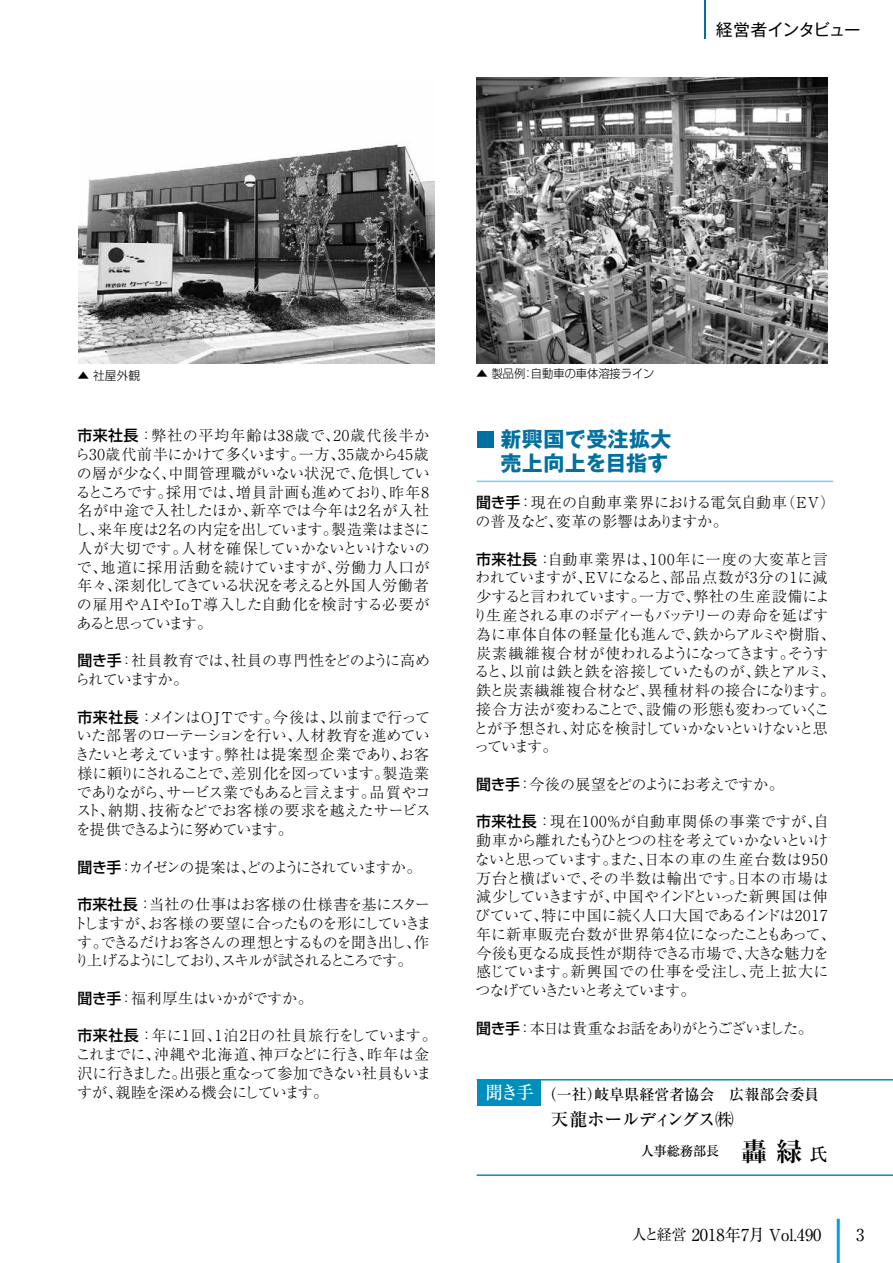
<style>
.page{position:relative;width:893px;height:1263px;background:#fff}
.page>*{position:absolute;margin:0;border:0;box-sizing:border-box;transform-origin:0 0}
.t1{font:700 21px/24px "Gothic MB101 Pr 5";letter-spacing:.02em;color:#0070a1}
.t2{font:500 18px "Ryumin Pr 5";letter-spacing:-.05em;color:#000}
.t3{font:500 18px "Ryumin Pr 5";color:#fff}
.t4{font:16.5px "Ryumin Pr 5";color:#000}
.t5{font:16.5px "Gothic MB101 Pr 5";letter-spacing:-.05em;color:#000}
.t6{font:300 15px/18.8px "Ryumin Pr 5";letter-spacing:-.025em;color:#000}
.t7{font:300 15px/18.8px "Ryumin Pr 5";letter-spacing:-.07em;color:#000}
.t8{font:300 15px/18.8px "Ryumin Pr 5";color:#000}
.t9{font:300 15px "Ryumin Pr 5";letter-spacing:-.13em;color:#000}
.t10{font:300 15px "Ryumin Pr 5";letter-spacing:-.095em;color:#000}
.t11{font:500 15px "Ryumin Pr 5";color:#000}
.t12{font:500 13.5px "Ryumin Pr 5";letter-spacing:-.035em;color:#000}
.t13{font:300 11.7px "Shin Go Pr 5";color:#000}
.s1{font-family:"Shin Go Pr 5";font-weight:500}
.s2{font-family:"Koz Min Pr 6 N";font-weight:700;font-size:25.5px}
.s3{font-size:18px}
.s4{font-size:15px}
</style>
<div class="page">
<hr style="left:704px;top:0;width:1px;height:38px;background:#0070a1">
<hr style="left:837px;top:1219px;width:3px;height:44px;background:#00a0e9">
<div style="left:477px;top:432px;width:16px;height:16px;background:#0070a1"></div>
<hr style="left:477px;top:481px;width:356px;height:1px;background:#7ecef4">
<hr style="left:477px;top:1079px;width:416px;height:1px;background:#008fbc">
<hr style="left:477px;top:1174px;width:416px;height:2px;background:#008fbc">
<div style="left:477px;top:1080px;width:64px;height:26px;background:#008fbc"></div>
<img style="left:476px;top:77px;width:352px;height:287px">
<img style="left:78px;top:142px;width:357px;height:222px">
<p class="t5" style="left:716px;top:16px;width:146px">経営者インタビュー</p>
<p class="t13" style="left:77px;top:366px;width:64px">▲ 社屋外観</p>
<p class="t13" style="left:476px;top:364px;width:180px">▲ 製品例：自動車の車体溶接ライン</p>
<p class="t6" style="left:75px;top:425px;width:357px;text-align:justify"><span class="s1">市来社長</span>：弊社の平均年齢は38歳で、20歳代後半から30歳代前半にかけて多くいます。一方、35歳から45歳の層が少なく、中間管理職がいない状況で、危惧しているところです。採用では、増員計画も進めており、昨年8名が中途で入社したほか、新卒では今年は2名が入社し、来年度は2名の内定を出しています。製造業はまさに人が大切です。人材を確保していかないといけないので、地道に採用活動を続けていますが、労働力人口が年々、深刻化してきている状況を考えると外国人労働者の雇用やAIやIoT導入した自動化を検討する必要があると思っています。</p>
<p class="t6" style="left:75px;top:650px;width:356px"><span class="s1">聞き手</span>：社員教育では、社員の専門性をどのように高められていますか。</p>
<p class="t6" style="left:75px;top:706px;width:357px;text-align:justify"><span class="s1">市来社長</span>：メインはOJTです。今後は、以前まで行っていた部署のローテーションを行い、人材教育を進めていきたいと考えています。弊社は提案型企業であり、お客様に頼りにされることで、差別化を図っています。製造業でありながら、サービス業でもあると言えます。品質やコスト、納期、技術などでお客様の要求を越えたサービスを提供できるように努めています。</p>
<p class="t9" style="left:77px;top:855px;width:345px"><span class="s1">聞き手</span>：カイゼンの提案は、どのようにされていますか。</p>
<p class="t7" style="left:73px;top:894px;width:360px"><span class="s1">市来社長</span>：当社の仕事はお客様の仕様書を基にスタートしますが、お客様の要望に合ったものを形にしていきます。できるだけお客さんの理想とするものを聞き出し、作り上げるようにしており、スキルが試されるところです。</p>
<p class="t8" style="left:77px;top:988px;width:237px"><span class="s1">聞き手</span>：福利厚生はいかがですか。</p>
<p class="t6" style="left:76px;top:1025px;width:362px"><span class="s1">市来社長</span>：年に1回、1泊2日の社員旅行をしています。これまでに、沖縄や北海道、神戸などに行き、昨年は金沢に行きました。出張と重なって参加できない社員もいますが、親睦を深める機会にしています。</p>
<h1 class="t1" style="left:501px;top:425px;width:173px">新興国で受注拡大売上向上を目指す</h1>
<p class="t8" style="left:475px;top:492px;width:361px"><span class="s1">聞き手</span>：現在の自動車業界における電気自動車（EV）の普及など、変革の影響はありますか。</p>
<p class="t6" style="left:473px;top:549px;width:364px"><span class="s1">市来社長</span>：自動車業界は、100年に一度の大変革と言われていますが、EVになると、部品点数が3分の1に減少すると言われています。一方で、弊社の生産設備により生産される車のボディーもバッテリーの寿命を延ばす為に車体自体の軽量化も進んで、鉄からアルミや樹脂、炭素繊維複合材が使われるようになってきます。そうすると、以前は鉄と鉄を溶接していたものが、鉄とアルミ、鉄と炭素繊維複合材など、異種材料の接合になります。接合方法が変わることで、設備の形態も変わっていくことが予想され、対応を検討していかないといけないと思っています。</p>
<p class="t6" style="left:476px;top:774px;width:309px"><span class="s1">聞き手</span>：今後の展望をどのようにお考えですか。</p>
<p class="t6" style="left:475px;top:811px;width:362px"><span class="s1">市来社長</span>：現在100%が自動車関係の事業ですが、自動車から離れたもうひとつの柱を考えていかないといけないと思っています。また、日本の車の生産台数は950万台と横ばいで、その半数は輸出です。日本の市場は減少していきますが、中国やインドといった新興国は伸びていて、特に中国に続く人口大国であるインドは2017年に新車販売台数が世界第4位になったこともあって、今後も更なる成長性が期待できる市場で、大きな魅力を感じています。新興国での仕事を受注し、売上拡大につなげていきたいと考えています。</p>
<p class="t10" style="left:476px;top:1016px;width:338px"><span class="s1">聞き手</span>：本日は貴重なお話をありがとうございました。</p>
<p class="t3" style="left:485px;top:1078px;width:51px">聞き手</p>
<p class="t11" style="left:542px;top:1082px;width:279px">（一社）岐阜県経営者協会　広報部会委員</p>
<p class="t2" style="left:551px;top:1105px;width:184px">天龍ホールディングス㈱</p>
<p class="t12" style="left:640px;top:1140px;width:189px">人事総務部長 <span class="s2">轟 緑</span><span class="s3">氏</span></p>
<p class="t4" style="left:631px;top:1221px;width:192px"><span class="s4">人と経営</span> 2018年7月 Vol.490</p>
<p class="t4" style="left:856px;top:1221px;width:10px">3</p>
</div>
